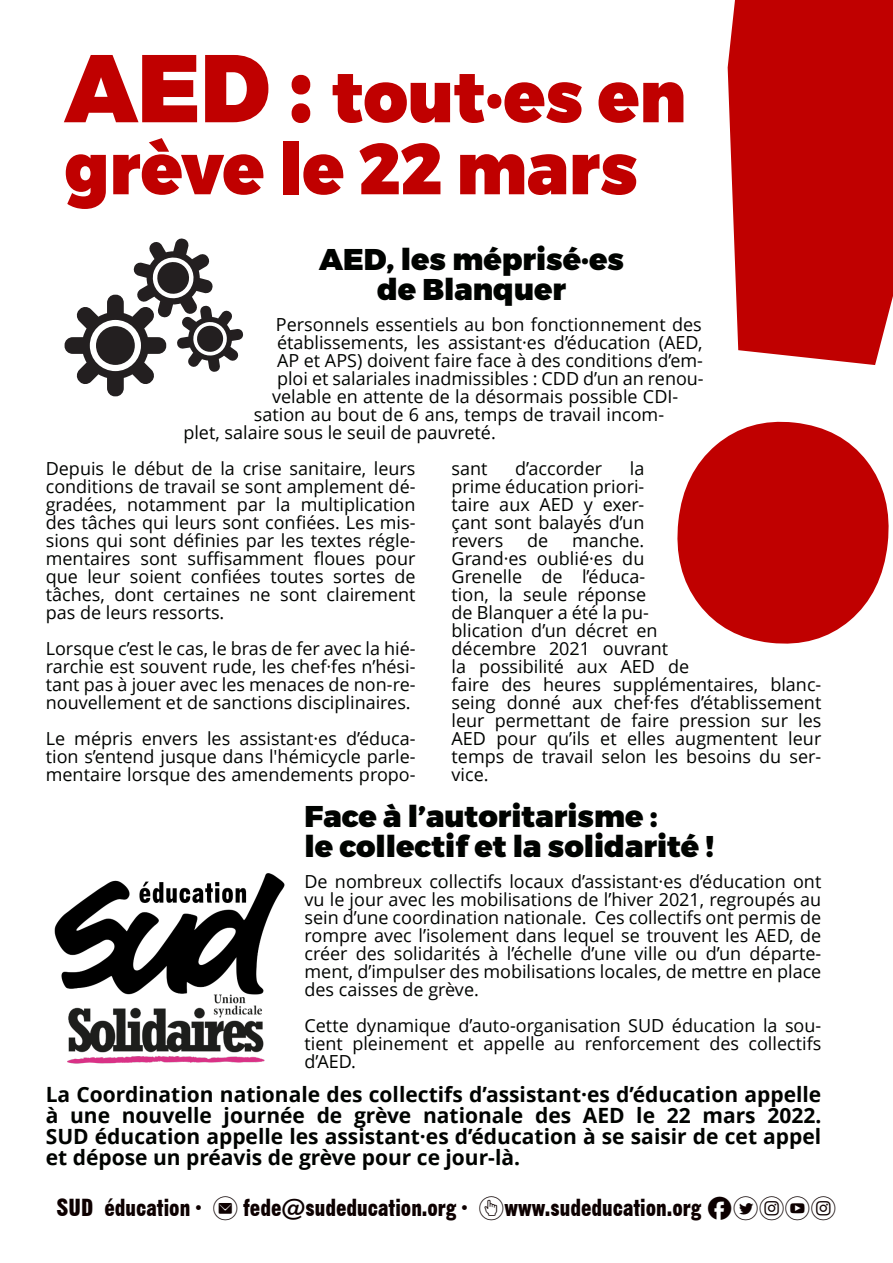
<style>
.page{position:relative;width:893px;height:1263px;background:#fff}
.page>*{position:absolute;margin:0;border:0;box-sizing:border-box;transform-origin:0 0}
.t1{font:900 72px/72px "Montserrat";color:#c00000;scale:.95 1}
.t2{font:900 30px/30px "Montserrat";color:#000300;text-align:center}
.t3{font:24px "Gothic No 13 BT";color:#0d0000}
.t4{font:700 21px/21px "Open Sans";color:#000300;text-align:justify}
.t5{font:18px/18px "Open Sans";color:#000300;text-align:justify}
.s1{font-size:96px}
.s2{font-family:"typeecon"}
</style>
<div class="page">
<img style="left:54px;top:873px;width:231px;height:191px">
<svg style="left:65px;top:238px;width:178px;height:158px"></svg>
<svg style="left:677px;top:0;width:216px;height:644px;fill:#c00000"></svg>
<h1 class="t1" style="left:65px;top:60px;width:656px"><span class="s1">AED :</span> tout·es en grève le 22 mars</h1>
<h2 class="t2" style="left:319px;top:244px;width:307px">AED, les méprisé·es de Blanquer</h2>
<p class="t5" style="left:276px;top:317px;width:427px">Personnels essentiels au bon fonctionnement des</p>
<p class="t5" style="left:277px;top:335px;width:427px">établissements, les assistant·es d’éducation (AED,</p>
<p class="t5" style="left:277px;top:353px;width:428px">AP et APS) doivent faire face à des conditions d’em-</p>
<p class="t5" style="left:277px;top:371px;width:428px">ploi et salariales inadmissibles : CDD d’un an renou-</p>
<p class="t5" style="left:272px;top:389px;width:408px">velable en attente de la désormais possible CDI-</p>
<p class="t5" style="left:254px;top:407px;width:412px">sation au bout de 6 ans, temps de travail incom-</p>
<p class="t5" style="left:183px;top:425px;width:314px">plet, salaire sous le seuil de pauvreté.</p>
<p class="t5" style="left:46px;top:461px;width:371px">Depuis le début de la crise sanitaire, leurs conditions de travail se sont amplement dé&shy;gradées, notamment par la multiplication des tâches qui leurs sont confiées. Les mis&shy;sions qui sont définies par les textes régle&shy;mentaires sont suffisamment floues pour que leur soient confiées toutes sortes de tâches, dont certaines ne sont clairement pas de leurs ressorts.</p>
<p class="t5" style="left:46px;top:641px;width:371px">Lorsque c’est le cas, le bras de fer avec la hié&shy;rarchie est souvent rude, les chef·fes n’hési&shy;tant pas à jouer avec les menaces de non-re&shy;nouvellement et de sanctions disciplinaires.</p>
<p class="t5" style="left:46px;top:731px;width:371px">Le mépris envers les assistant·es d’éduca&shy;tion s’entend jusque dans l'hémicycle parle&shy;mentaire lorsque des amendements propo-</p>
<p class="t5" style="left:452px;top:461px;width:194px;text-indent:178px">la prime éducation priori&shy;taire aux AED y exer&shy;çant sont balayés d’un revers</p>
<p class="t5" style="left:452px;top:461px;width:38px">sant</p>
<p class="t5" style="left:515px;top:461px;width:88px">d’accorder</p>
<p class="t5" style="left:452px;top:533px;width:371px;text-align:left;text-indent:120px">manche.<br>Grand·es oublié·es du<br>Grenelle de l’éduca-<br>tion, la seule réponse<br>de Blanquer a été la pu-<br>blication d’un décret en<br>décembre 2021 ouvrant<br>la possibilité aux AED de<br>faire des heures supplémentaires, blanc&shy;seing donné aux chef·fes d’établissement leur permettant de faire pression sur les<br>AED pour qu’ils et elles augmentent leur temps de travail selon les besoins du ser&shy;vice.</p>
<p class="t5" style="left:527px;top:533px;width:23px">de</p>
<h2 class="t2" style="left:304px;top:801px;width:411px;text-align:left">Face à l’autoritarisme :<br>le collectif et la solidarité !</h2>
<p class="t5" style="left:304px;top:874px;width:518px">De nombreux collectifs locaux d’assistant·es d’éducation ont vu le jour avec les mobilisations de l’hiver 2021, regroupés au sein d’une coordination nationale. Ces collectifs ont permis de rompre avec l’isolement dans lequel se trouvent les AED, de créer des solidarités à l’échelle d’une ville ou d’un départe&shy;ment, d’impulser des mobilisations locales, de mettre en place des caisses de grève.</p>
<p class="t5" style="left:304px;top:1018px;width:518px">Cette dynamique d’auto-organisation SUD éducation la sou&shy;tient pleinement et appelle au renforcement des collectifs d’AED.</p>
<p class="t4" style="left:46px;top:1086px;width:777px">La Coordination nationale des collectifs d’assistant·es d’éducation appelle à une nouvelle journée de grève nationale des AED le 22 mars 2022.<br>SUD éducation appelle les assistant·es d’éducation à se saisir de cet appel et dépose un préavis de grève pour ce jour-là.</p>
<h3 class="t3" style="left:57px;top:1198px;width:781px">SUD éducation · <span class="s2">e</span> fede@sudeducation.org · <span class="s2">u</span>www.sudeducation.org <span class="s2">Ftiyi</span></h3>
</div>
